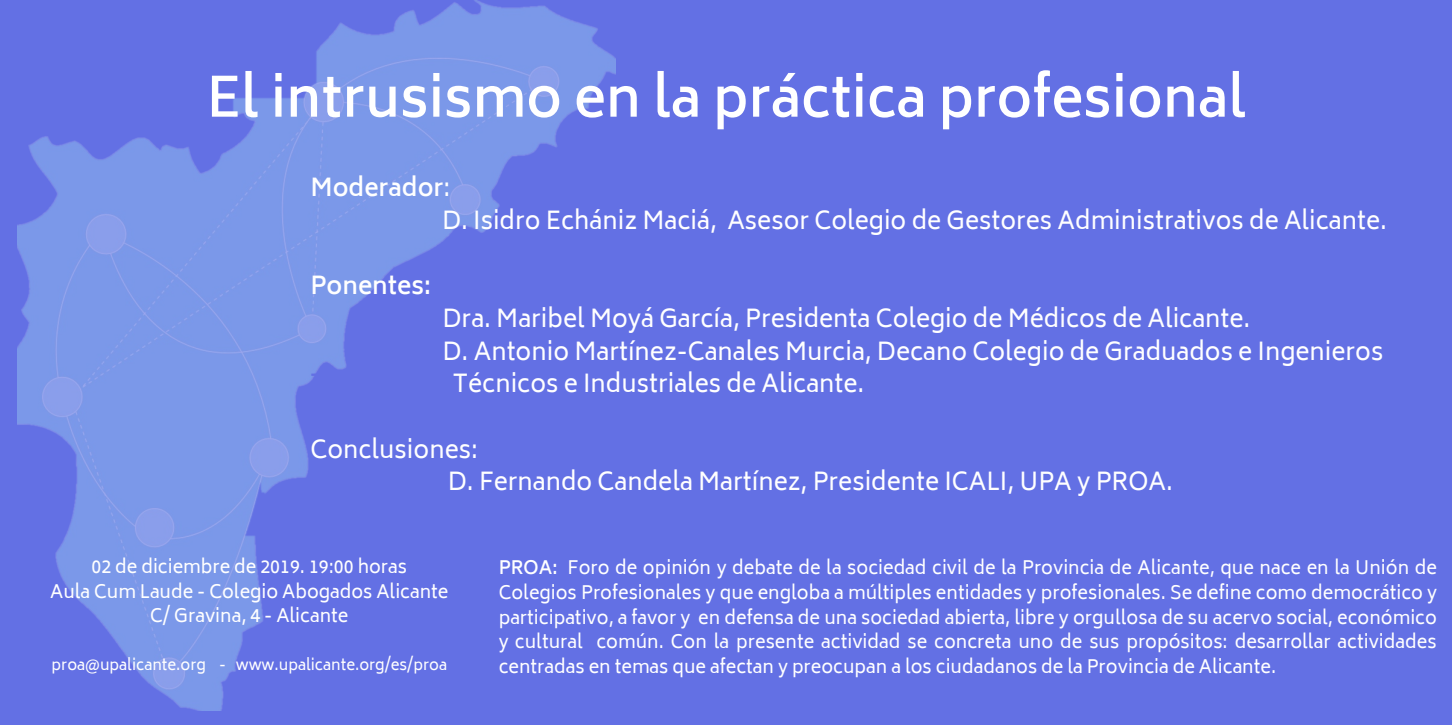
<style>
.page{position:relative;width:1452px;height:725px;background:#fff}
.page>*{position:absolute;margin:0;border:0;box-sizing:border-box;transform-origin:0 0}
.t1{font:600 54px "Biryani";color:#fff}
.t2{font:24px/32.7px "Biryani";color:#fff}
.t3{font:600 24px "Biryani";color:#fff}
.t4{font:18px/24.8px "Biryani";color:#fff;text-align:center}
.t5{font:15px "Biryani";color:#fff}
.s1{font-weight:600}
</style>
<div class="page">
<div style="left:0;top:0;width:1451px;height:724px;background:#6370e4"></div>
<img style="left:17px;top:0;width:598px;height:710px">
<h1 class="t1" style="left:206px;top:66px;width:1041px">El intrusismo en la práctica profesional</h1>
<h2 class="t2" style="left:442px;top:172px;width:946px;text-indent:-132px"><span class="s1">Moderador</span>:<br>D. Isidro Echániz Maciá, Asesor Colegio de Gestores Administrativos de Alicante.</h2>
<h2 class="t3" style="left:310px;top:272px;width:122px">Ponentes:</h2>
<h2 class="t2" style="left:442px;top:302px;width:809px">Dra. Maribel Moyá García, Presidenta Colegio de Médicos de Alicante.</h2>
<h2 class="t2" style="left:442px;top:335px;width:942px">D. Antonio Martínez-Canales Murcia, Decano Colegio de Graduados e Ingenieros</h2>
<h2 class="t2" style="left:453px;top:367px;width:413px">Técnicos e Industriales de Alicante.</h2>
<h2 class="t2" style="left:448px;top:433px;width:726px;text-indent:-137px">Conclusiones:<br>D. Fernando Candela Martínez, Presidente ICALI, UPA y PROA.</h2>
<p class="t4" style="left:50px;top:554px;width:400px">02 de diciembre de 2019. 19:00 horas<br>Aula Cum Laude - Colegio Abogados Alicante<br>C/ Gravina, 4 - Alicante</p>
<p class="t5" style="left:52px;top:655px;width:397px">proa@upalicante.org - www.upalicante.org/es/proa</p>
<p class="t4" style="left:498px;top:555px;width:940px;text-align:justify"><span class="s1">PROA:</span> Foro de opinión y debate de la sociedad civil de la Provincia de Alicante, que nace en la Unión de Colegios Profesionales y que engloba a múltiples entidades y profesionales. Se define como democrático y participativo, a favor y en defensa de una sociedad abierta, libre y orgullosa de su acervo social, económico y cultural común. Con la presente actividad se concreta uno de sus propósitos: desarrollar actividades centradas en temas que afectan y preocupan a los ciudadanos de la Provincia de Alicante.</p>
</div>
